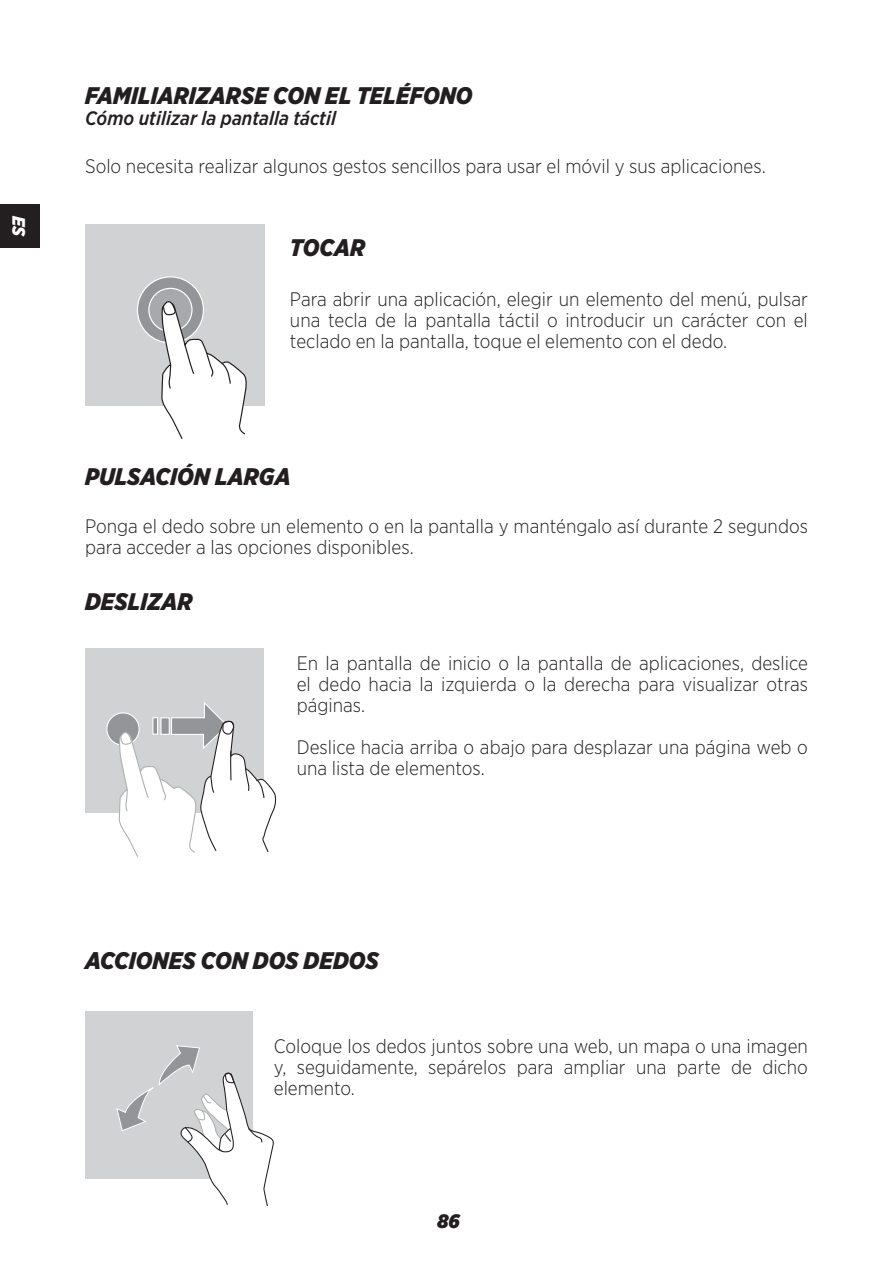
<style>
.page{position:relative;width:893px;height:1263px;background:#fff}
.page>*{position:absolute;margin:0;border:0;box-sizing:border-box;transform-origin:0 0}
.t1{font:italic 900 24px "Gotham Narrow";color:#231f20}
.t2{font:300 19.5px/21px "Gotham Narrow";color:#231f20;text-align:justify}
.t3{font:italic 500 19.5px "Gotham Narrow";color:#231f20}
.t4{font:italic 900 19.5px "Gotham Narrow";color:#231f20}
.t5{font:italic 900 18px "Gotham Narrow";color:#fff}
</style>
<div class="page">
<div style="left:0;top:204px;width:40px;height:44px;background:#231f20"></div>
<div style="left:85px;top:224px;width:179px;height:181px;background:#d1d2d4"></div>
<svg style="left:137px;top:277px;width:66px;height:66px"></svg>
<div style="left:149px;top:288px;width:43px;height:43px;background:#a8a9ad;border-radius:50%"></div>
<div style="left:148px;top:288px;width:45px;height:44px;border:1px solid #fff;border-radius:50%"></div>
<svg style="left:161px;top:295px;width:87px;height:144px"></svg>
<div style="left:85px;top:648px;width:178px;height:165px;background:#d1d2d4"></div>
<div style="left:107px;top:713px;width:32px;height:32px;background:#939598;border-radius:50%"></div>
<div style="left:106px;top:712px;width:34px;height:34px;border:1px solid #fff;border-radius:50%"></div>
<svg style="left:118px;top:700px;width:159px;height:157px"></svg>
<div style="left:85px;top:1011px;width:168px;height:167px;background:#d1d2d4"></div>
<svg style="left:116px;top:1045px;width:158px;height:162px"></svg>
<p class="t5" style="left:31px;top:216px;width:23px;rotate:90deg">ES</p>
<p class="t1" style="left:85px;top:80px;width:389px">FAMILIARIZARSE CON EL TELÉFONO</p>
<p class="t3" style="left:85px;top:106px;width:253px">Cómo utilizar la pantalla táctil</p>
<p class="t2" style="left:85px;top:155px;width:682px">Solo necesita realizar algunos gestos sencillos para usar el móvil y sus aplicaciones.</p>
<p class="t1" style="left:290px;top:232px;width:77px">TOCAR</p>
<p class="t2" style="left:290px;top:288px;width:519px">Para abrir una aplicación, elegir un elemento del menú, pulsar una tecla de la pantalla táctil o introducir un carácter con el teclado en la pantalla, toque el elemento con el dedo.</p>
<p class="t1" style="left:85px;top:460px;width:207px">PULSACIÓN LARGA</p>
<p class="t2" style="left:85px;top:515px;width:724px">Ponga el dedo sobre un elemento o en la pantalla y manténgalo así durante 2 segundos para acceder a las opciones disponibles.</p>
<p class="t1" style="left:85px;top:585px;width:109px">DESLIZAR</p>
<p class="t2" style="left:297px;top:652px;width:513px">En la pantalla de inicio o la pantalla de aplicaciones, deslice el dedo hacia la izquierda o la derecha para visualizar otras páginas.</p>
<p class="t2" style="left:297px;top:736px;width:513px">Deslice hacia arriba o abajo para desplazar una página web o una lista de elementos.</p>
<p class="t1" style="left:85px;top:945px;width:295px">ACCIONES CON DOS DEDOS</p>
<p class="t2" style="left:274px;top:1035px;width:536px">Coloque los dedos juntos sobre una web, un mapa o una imagen y, seguidamente, sepárelos para ampliar una parte de dicho elemento.</p>
<p class="t4" style="left:437px;top:1207px;width:24px">86</p>
</div>
